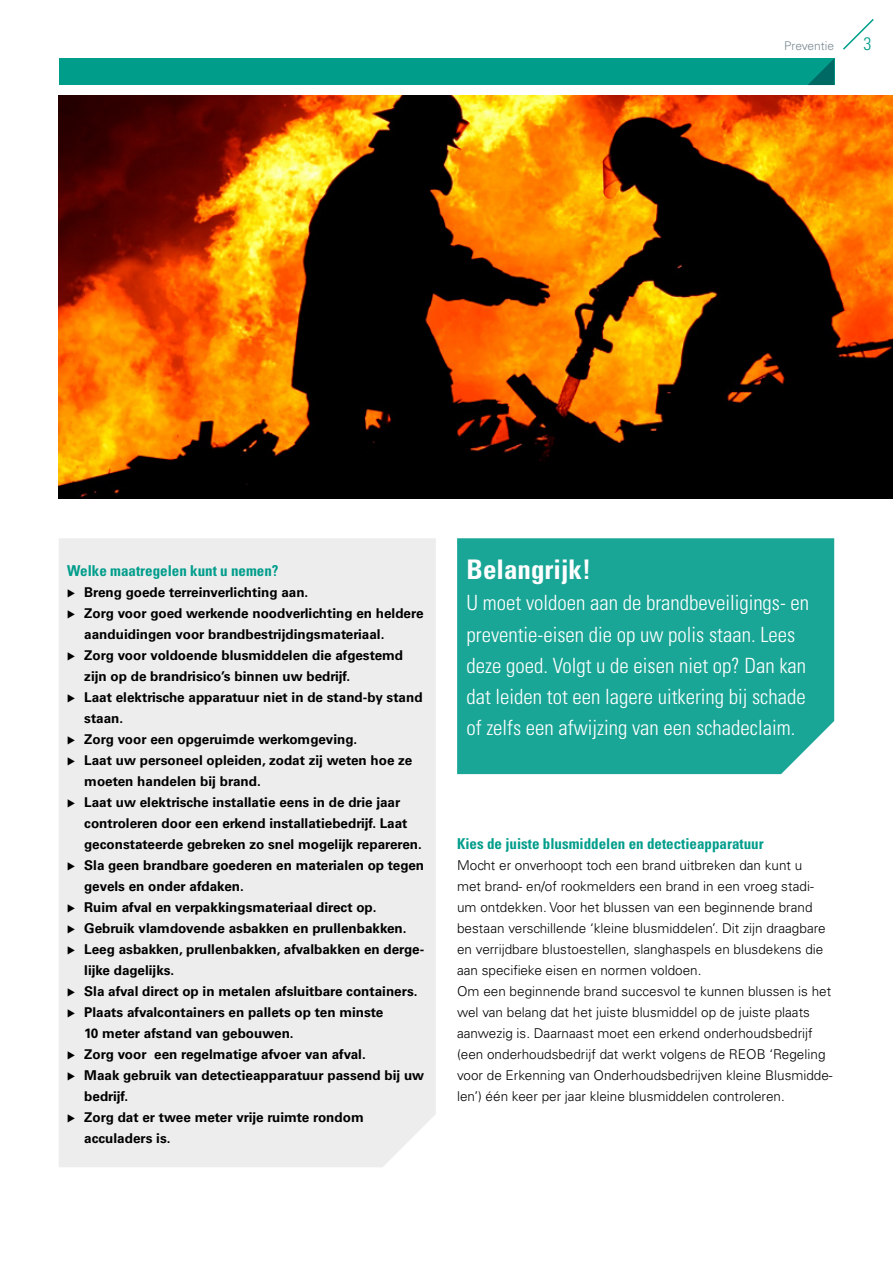
<style>
.page{position:relative;width:893px;height:1263px;background:#fff}
.page>*{position:absolute;margin:0;border:0;box-sizing:border-box;transform-origin:0 0}
.t1{font:700 condensed 27px "Univers LT Std";color:#fff}
.t2{font:300 condensed 21px/31.2px "Univers LT Std";color:#fff}
.t3{font:300 condensed 18px "Univers LT Std";color:#009d8b}
.t4{font:700 condensed 15px "Univers LT Std";color:#009d8b}
.t5{font:700 13.5px/21px "Univers LT Std";color:#000}
.t6{font:300 13.5px/21px "Univers LT Std";color:#000}
.t7{font:300 12px "Univers LT Std";color:#7a8891}
</style>
<div class="page">
<div style="left:457px;top:538px;width:377px;height:236px;background:#1aa696"></div>
<div style="left:59px;top:538px;width:377px;height:629px;background:#ededee"></div>
<img style="left:59px;top:96px;width:834px;height:402px">
<div style="left:59px;top:58px;width:775px;height:27px;background:#009d8b"></div>
<svg style="left:808px;top:59px;width:26px;height:26px"></svg>
<svg style="left:843px;top:19px;width:31px;height:31px"></svg>
<svg style="left:68px;top:589px;width:7px;height:8px"></svg>
<svg style="left:68px;top:610px;width:7px;height:8px"></svg>
<svg style="left:68px;top:652px;width:7px;height:8px"></svg>
<svg style="left:68px;top:694px;width:7px;height:8px"></svg>
<svg style="left:68px;top:736px;width:7px;height:8px"></svg>
<svg style="left:68px;top:757px;width:7px;height:8px"></svg>
<svg style="left:68px;top:799px;width:7px;height:9px"></svg>
<svg style="left:68px;top:862px;width:7px;height:9px"></svg>
<svg style="left:68px;top:904px;width:7px;height:9px"></svg>
<svg style="left:68px;top:925px;width:7px;height:9px"></svg>
<svg style="left:68px;top:946px;width:7px;height:9px"></svg>
<svg style="left:68px;top:988px;width:7px;height:9px"></svg>
<svg style="left:68px;top:1009px;width:7px;height:9px"></svg>
<svg style="left:68px;top:1051px;width:7px;height:9px"></svg>
<svg style="left:68px;top:1072px;width:7px;height:9px"></svg>
<svg style="left:68px;top:1114px;width:7px;height:9px"></svg>
<p class="t7" style="left:784px;top:38px;width:51px">Preventie</p>
<h3 class="t3" style="left:863px;top:33px;width:9px">3</h3>
<p class="t4" style="left:67px;top:561px;width:213px">Welke maatregelen kunt u nemen?</p>
<p class="t5" style="left:84px;top:582px;width:342px">Breng goede terreinverlichting aan.<br>Zorg voor goed werkende noodverlichting en heldere aanduidingen voor brandbestrijdingsmateriaal.<br>Zorg voor voldoende blusmiddelen die afgestemd zijn op de brandrisico’s binnen uw bedrijf.<br>Laat elektrische apparatuur niet in de stand-by stand staan.<br>Zorg voor een opgeruimde werkomgeving.<br>Laat uw personeel opleiden, zodat zij weten hoe ze moeten handelen bij brand.<br>Laat uw elektrische installatie eens in de drie jaar controleren door een erkend installatiebedrijf. Laat geconstateerde gebreken zo snel mogelijk repareren.<br>Sla geen brandbare goederen en materialen op tegen gevels en onder afdaken.<br>Ruim afval en verpakkingsmateriaal direct op.<br>Gebruik vlamdovende asbakken en prullenbakken.<br>Leeg asbakken, prullenbakken, afvalbakken en derge&shy;lijke dagelijks.<br>Sla afval direct op in metalen afsluitbare containers.<br>Plaats afvalcontainers en pallets op ten minste<br>10 meter afstand van gebouwen.<br>Zorg voor een regelmatige afvoer van afval.<br>Maak gebruik van detectieapparatuur passend bij uw bedrijf.<br>Zorg dat er twee meter vrije ruimte rondom acculaders is.</p>
<h1 class="t1" style="left:466px;top:553px;width:126px">Belangrijk!</h1>
<h2 class="t2" style="left:466px;top:587px;width:344px">U moet voldoen aan de brandbeveiligings- en preventie-eisen die op uw polis staan. Lees deze goed. Volgt u de eisen niet op? Dan kan dat leiden tot een lagere uitkering bij schade of zelfs een afwijzing van een schadeclaim.</h2>
<p class="t4" style="left:457px;top:834px;width:308px">Kies de juiste blusmiddelen en detectieapparatuur</p>
<p class="t6" style="left:457px;top:855px;width:377px">Mocht er onverhoopt toch een brand uitbreken dan kunt u<br>met brand- en/of rookmelders een brand in een vroeg stadi&shy;um ontdekken. Voor het blussen van een beginnende brand bestaan verschillende ‘kleine blusmiddelen’. Dit zijn draagbare en verrijdbare blustoestellen, slanghaspels en blusdekens die aan specifieke eisen en normen voldoen.<br>Om een beginnende brand succesvol te kunnen blussen is het wel van belang dat het juiste blusmiddel op de juiste plaats aanwezig is. Daarnaast moet een erkend onderhoudsbedrijf (een onderhoudsbedrijf dat werkt volgens de REOB ‘Regeling voor de Erkenning van Onderhoudsbedrijven kleine Blusmidde&shy;len’) één keer per jaar kleine blusmiddelen controleren.</p>
</div>
